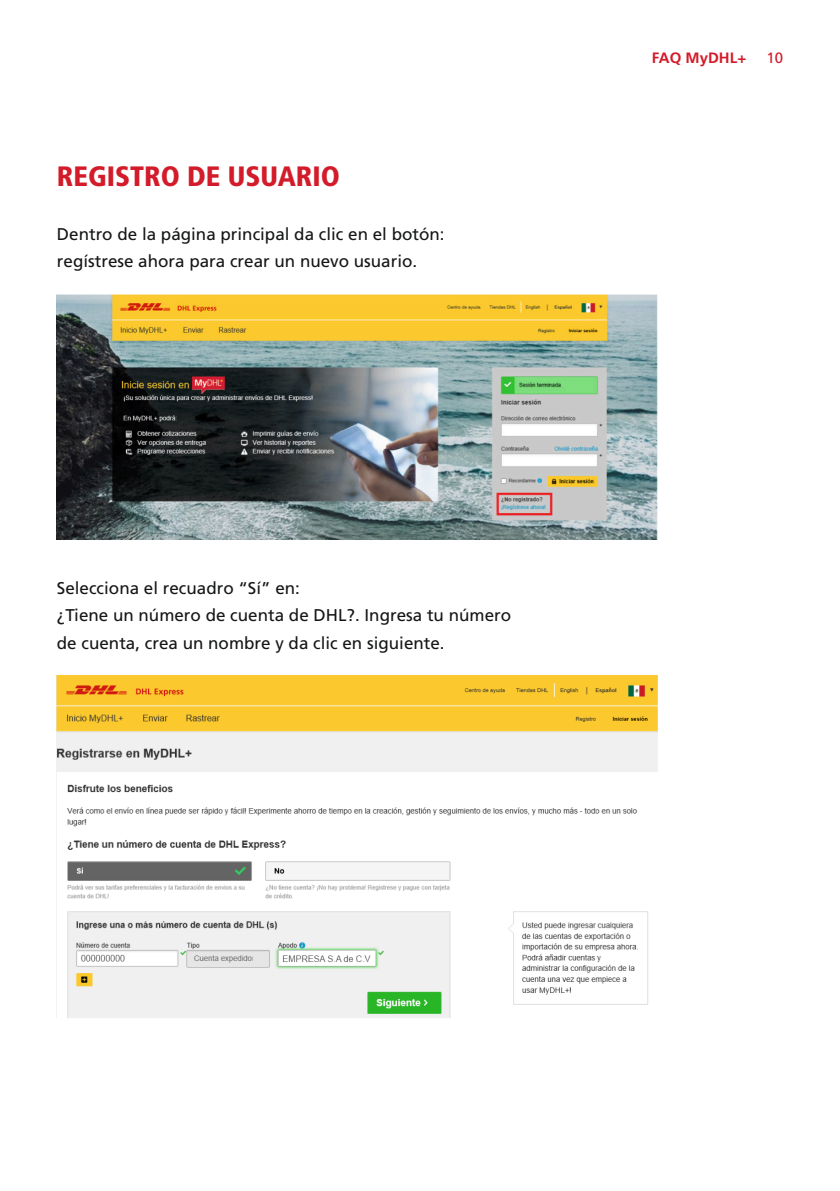
<style>
.page{position:relative;width:840px;height:1191px;background:#fff}
.page>*{position:absolute;margin:0;border:0;box-sizing:border-box;transform-origin:0 0}
._01_Topic_header_14p{font:900 condensed 28px "Frutiger LT Std";color:#d31b2a}
._03_Copy_text_8_5pt{font:17px/27.2px "Frutiger LT Std";color:#151616}
._04_Running_title_7{font:700 15px "Frutiger LT Std";color:#d31b2a}
._04_Running_title_7-2{font:15px "Frutiger LT Std";color:#d31b2a}
</style>
<div class="page">
<img style="left:56px;top:295px;width:601px;height:244px">
<img style="left:56px;top:675px;width:601px;height:343px">
<p class="_01_Topic_header_14p" style="left:57px;top:159px;width:284px">REGISTRO DE USUARIO</p>
<p class="_03_Copy_text_8_5pt" style="left:57px;top:221px;width:389px">Dentro de la página principal da clic en el botón: regístrese ahora para crear un nuevo usuario.</p>
<p class="_03_Copy_text_8_5pt" style="left:57px;top:574px;width:455px">Selecciona el recuadro “Sí” en:<br>¿Tiene un número de cuenta de DHL?. Ingresa tu número de cuenta, crea un nombre y da clic en siguiente.</p>
<p class="_04_Running_title_7" style="left:651px;top:49px;width:96px">FAQ MyDHL+</p>
<p class="_04_Running_title_7-2" style="left:766px;top:49px;width:18px">10</p>
</div>
